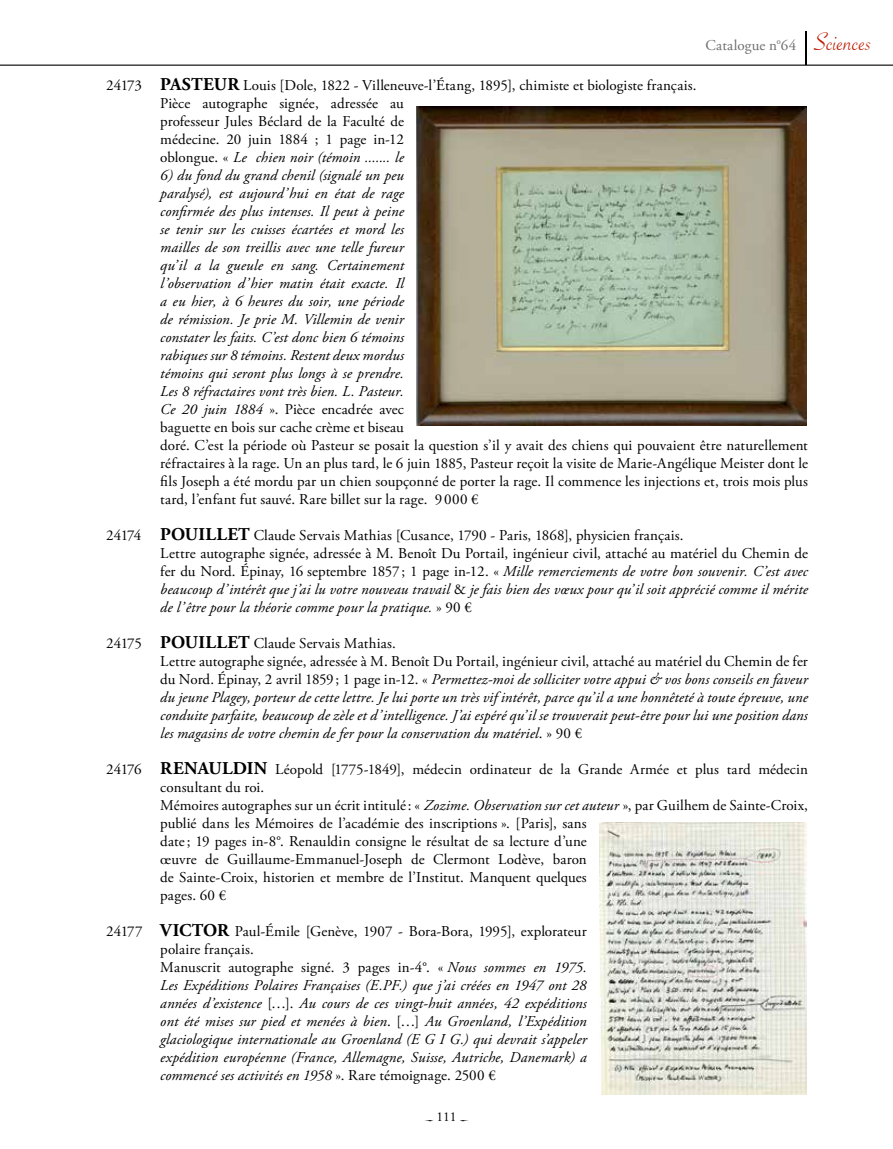
<style>
.page{position:relative;width:893px;height:1149px;background:#fff}
.page>*{position:absolute;margin:0;border:0;box-sizing:border-box;transform-origin:0 0}
.t1{font:italic 15px/18px "Adobe Garamond Pro";letter-spacing:.01em;color:#000}
.t2{font:15px/18px "Adobe Garamond Pro";letter-spacing:.005em;color:#000}
.t3{font:15px "Adobe Garamond Pro";letter-spacing:.015em;color:#6d6e71}
.t4{font:13.5px "Adobe Garamond Pro";color:#000}
.s1{font-family:"Savoye Let Plain";font-size:27px;color:#be1c03}
.s2{font-weight:700;font-size:18px}
.s3{font-style:italic}
.s4{font-style:normal}
.s5{font-weight:700;font-style:normal;font-size:18px}
</style>
<div class="page">
<hr style="left:0;top:65px;width:893px;height:1px;background:#000">
<hr style="left:806px;top:31px;width:1px;height:33px;background:#000">
<img style="left:417px;top:107px;width:389px;height:318px">
<img style="left:600px;top:822px;width:206px;height:272px">
<p class="t3" style="left:706px;top:36px;width:167px">Catalogue n°64 <span class="s1">Sciences</span></p>
<p class="t2" style="left:160px;top:76px;width:538px;text-indent:-54px">24173 <span class="s2">PASTEUR</span> Louis [Dole, 1822 - Villeneuve-l’Étang, 1895], chimiste et biologiste français.<br>Pièce autographe signée, adressée au<br>professeur Jules Béclard de la Faculté de<br>médecine. 20 juin 1884 ; 1 page in-12<br>oblongue. « <span class="s3">Le chien noir (témoin ....... le</span></p>
<p class="t1" style="left:160px;top:166px;width:649px">6) du fond du grand chenil (signalé un peu<br>paralysé), est aujourd’hui en état de rage<br>confirmée des plus intenses. Il peut à peine<br>se tenir sur les cuisses écartées et mord les<br>mailles de son treillis avec une telle fureur<br>qu’il a la gueule en sang. Certainement<br>l’observation d’hier matin était exacte. Il<br>a eu hier, à 6 heures du soir, une période<br>de rémission. Je prie M. Villemin de venir<br>constater les faits. C’est donc bien 6 témoins<br>rabiques sur 8 témoins. Restent deux mordus<br>témoins qui seront plus longs à se prendre.<br>Les 8 réfractaires vont très bien. L. Pasteur.<br>Ce 20 juin 1884 <span class="s4">». Pièce encadrée avec<br>baguette en bois sur cache crème et biseau<br>doré. C’est la période où Pasteur se posait la question s’il y avait des chiens qui pouvaient être naturellement réfractaires à la rage. Un an plus tard, le 6 juin 1885, Pasteur reçoit la visite de Marie-Angélique Meister dont le fils Joseph a été mordu par un chien soupçonné de porter la rage. Il commence les injections et, trois mois plus tard, l’enfant fut sauvé. Rare billet sur la rage. 9 000 €</span></p>
<p class="t2" style="left:160px;top:526px;width:649px;text-indent:-54px">24174 <span class="s2">POUILLET</span> Claude Servais Mathias [Cusance, 1790 - Paris, 1868], physicien français.<br>Lettre autographe signée, adressée à M. Benoît Du Portail, ingénieur civil, attaché au matériel du Chemin de fer du Nord. Épinay, 16 septembre 1857 ; 1 page in-12. « <span class="s3">Mille remerciements de votre bon souvenir. C’est avec beaucoup d’intérêt que j’ai lu votre nouveau travail</span> &amp; <span class="s3">je fais bien des vœux pour qu’il soit apprécié comme il mérite de l’être pour la théorie comme pour la pratique.</span> » 90 €</p>
<p class="t1" style="left:160px;top:634px;width:649px;text-indent:-54px"><span class="s4">24175</span> <span class="s5">POUILLET</span> <span class="s4">Claude Servais Mathias.<br>Lettre autographe signée, adressée à M. Benoît Du Portail, ingénieur civil, attaché au matériel du Chemin de fer du Nord. Épinay, 2 avril 1859; 1 page in-12. «</span> Permettez-moi de solliciter votre appui &amp; vos bons conseils en faveur du jeune Plagey, porteur de cette lettre. Je lui porte un très vif intérêt, parce qu’il a une honnêteté à toute épreuve, une conduite parfaite, beaucoup de zèle et d’intelligence. J’ai espéré qu’il se trouverait peut-être pour lui une position dans les magasins de votre chemin de fer pour la conservation du matériel<span class="s4">. » 90 €</span></p>
<p class="t2" style="left:160px;top:760px;width:649px;text-indent:-54px">24176 <span class="s2">RENAULDIN</span> Léopold [1775-1849], médecin ordinateur de la Grande Armée et plus tard médecin consultant du roi.<br>Mémoires autographes sur un écrit intitulé: « <span class="s3">Zozime. Observation sur cet auteur</span> », par Guilhem de Sainte-Croix, publié dans les Mémoires de l’académie des inscriptions ». [Paris], sans<br>date; 19 pages in-8°. Renauldin consigne le résultat de sa lecture d’une<br>œuvre de Guillaume-Emmanuel-Joseph de Clermont Lodève, baron<br>de Sainte-Croix, historien et membre de l’Institut. Manquent quelques<br>pages. 60 €</p>
<p class="t1" style="left:160px;top:922px;width:428px;text-indent:-54px"><span class="s4">24177</span> <span class="s5">VICTOR</span> <span class="s4">Paul-Émile [Genève, 1907 - Bora-Bora, 1995], explorateur polaire français.<br>Manuscrit autographe signé. 3 pages in-4°. «</span> Nous sommes en 1975.<br>Les Expéditions Polaires Françaises (E.PF.) que j’ai créées en 1947 ont 28 années d’existence <span class="s4">[…].</span> Au cours de ces vingt-huit années, 42 expéditions ont été mises sur pied et menées à bien<span class="s4">. […]</span> Au Groenland, l’Expédition glaciologique internationale au Groenland (E G I G.) qui devrait s’appeler expédition européenne (France, Allemagne, Suisse, Autriche, Danemark) a commencé ses activités en 1958 <span class="s4">». Rare témoignage. 2500 €</span></p>
<p class="t4" style="left:436px;top:1108px;width:22px">111</p>
</div>
